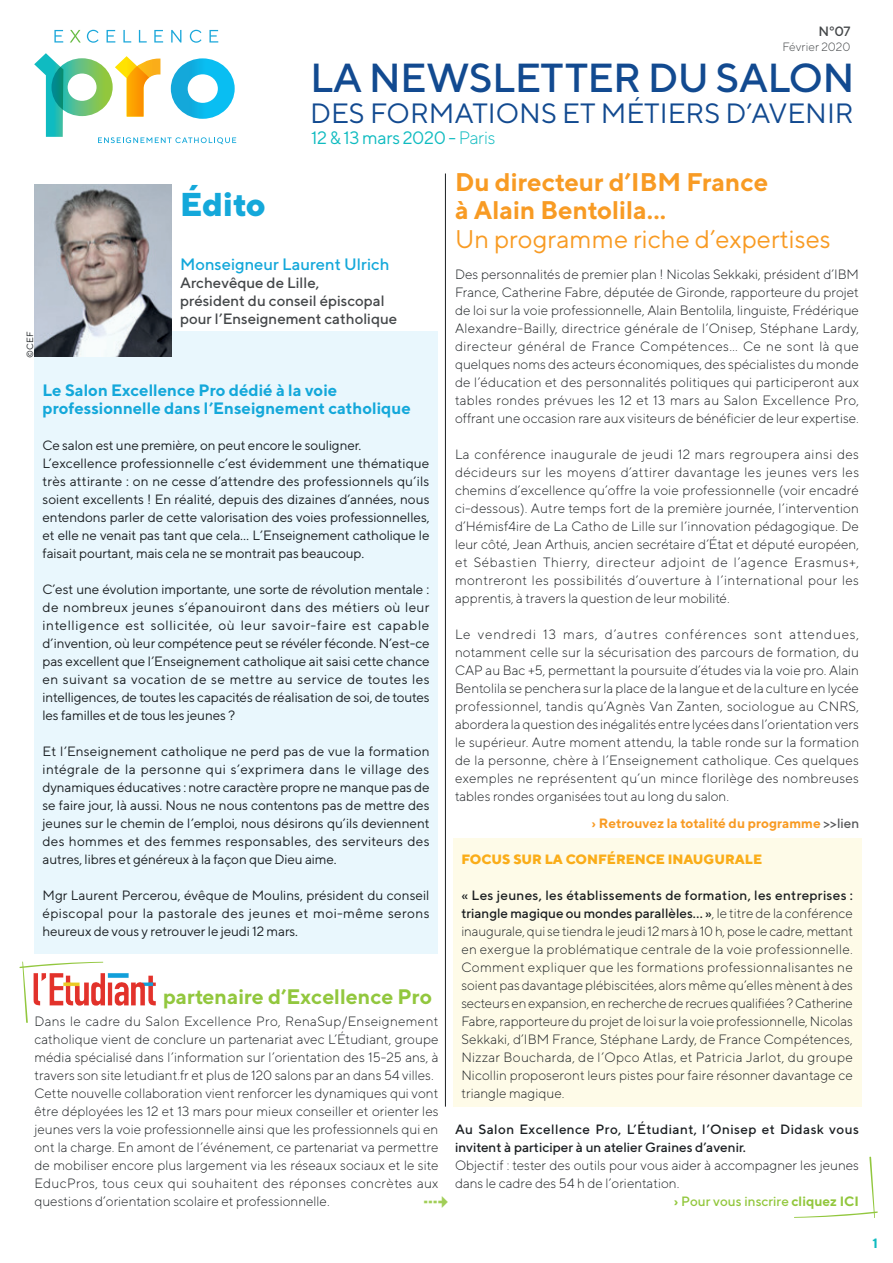
<style>
.page{position:relative;width:893px;height:1263px;background:#fff}
.page>*{position:absolute;margin:0;border:0;box-sizing:border-box;transform-origin:0 0}
.t1{font:500 40.5px "TT Norms";letter-spacing:-.02em;color:#124a90}
.t2{font:800 33px "TT Norms";color:#14a8da}
.t3{font:27.9px "TT Norms";color:#124a90}
.t4{font:700 25.5px/28.5px "TT Norms";color:#f89b24}
.t5{font:25.5px "TT Norms";color:#f89b24}
.t6{font:700 21px "TT Norms";color:#92c73e}
.t7{font:18px "TT Norms";letter-spacing:-.02em;color:#0fbbc0}
.t8{font:700 16.5px/18px "TT Norms";color:#14a8da}
.t9{font:500 16.5px "TT Norms";color:#14a8da}
.t10{font:500 15px/18px "TT Norms";color:#444749}
.t11{font:300 13.5px/18px "TT Norms";color:#1b1f22;text-align:justify}
.t12{font:13.5px/18px "TT Norms";letter-spacing:-.01em;color:#1b1f22;text-align:justify}
.t13{font:500 13.5px/18px "TT Norms";letter-spacing:.03em;color:#1b1f22}
.t14{font:700 13.5px "TT Norms";color:#f89b24}
.t15{font:800 13.5px "TT Norms";color:#faad19}
.t16{font:500 13.5px "TT Norms";color:#92c73d}
.t17{font:500 13.5px "TT Norms";color:#444749}
.t18{font:700 13.5px "TT Norms";color:#0fbbc0}
.t19{font:300 12px "TT Norms";color:#444749}
.t20{font:9px "TT Norms";color:#1b1f22}
.s1{font-weight:300}
.s2{font-weight:500;color:#57585a}
.s3{font-weight:500}
.s4{font-weight:700}
</style>
<div class="page">
<svg style="left:54px;top:30px;width:9px;height:13px"></svg>
<svg style="left:70px;top:30px;width:11px;height:13px"></svg>
<svg style="left:87px;top:30px;width:12px;height:13px"></svg>
<svg style="left:107px;top:30px;width:8px;height:13px"></svg>
<svg style="left:123px;top:30px;width:8px;height:13px"></svg>
<svg style="left:139px;top:30px;width:8px;height:13px"></svg>
<svg style="left:154px;top:30px;width:9px;height:13px"></svg>
<svg style="left:171px;top:30px;width:10px;height:13px"></svg>
<svg style="left:190px;top:30px;width:11px;height:13px"></svg>
<svg style="left:209px;top:30px;width:9px;height:13px"></svg>
<svg style="left:34px;top:53px;width:202px;height:91px"></svg>
<div style="left:34px;top:332px;width:404px;height:622px;background:#e9f7fd"></div>
<hr style="left:445px;top:173px;width:1px;height:934px;background:#1b1f22">
<img style="left:34px;top:184px;width:138px;height:173px">
<div style="left:453px;top:838px;width:408px;height:269px;background:#fefbe8"></div>
<svg style="left:794px;top:1157px;width:84px;height:61px"></svg>
<svg style="left:25px;top:1006px;width:3px;height:17px"></svg>
<img style="left:19px;top:961px;width:137px;height:45px">
<p class="t17" style="left:819px;top:23px;width:33px">Nº07</p>
<p class="t19" style="left:782px;top:39px;width:69px">Février 2020</p>
<h2 class="t2" style="left:180px;top:183px;width:87px">Édito</h2>
<h1 class="t1" style="left:310px;top:53px;width:546px">LA NEWSLETTER DU SALON</h1>
<h3 class="t3" style="left:310px;top:96px;width:545px">DES FORMATIONS ET MÉTIERS D’AVENIR</h3>
<h3 class="t7" style="left:311px;top:127px;width:186px">12 &amp; 13 mars 2020 - <span class="s1">Paris</span></h3>
<h3 class="t4" style="left:455px;top:167px;width:315px">Du directeur d’IBM France à Alain Bentolila...</h3>
<h3 class="t5" style="left:455px;top:223px;width:377px">Un programme riche d’expertises</h3>
<p class="t20" style="left:24px;top:358px;width:27px;rotate:-90deg">©CEF</p>
<p class="t9" style="left:180px;top:254px;width:211px">Monseigneur Laurent Ulrich</p>
<p class="t10" style="left:180px;top:273px;width:219px">Archevêque de Lille,<br>président du conseil épiscopal pour l’Enseignement catholique</p>
<p class="t8" style="left:43px;top:381px;width:370px">Le Salon Excellence Pro dédié à la voie professionnelle dans l’Enseignement catholique</p>
<p class="t12" style="left:43px;top:436px;width:389px;text-align:left">Ce salon est une première, on peut encore le souligner.<br>L’excellence professionnelle c’est évidemment une thématique très attirante : on ne cesse d’attendre des professionnels qu’ils soient excellents ! En réalité, depuis des dizaines d’années, nous entendons parler de cette valorisation des voies professionnelles, et elle ne venait pas tant que cela… L’Enseignement catholique le faisait pourtant, mais cela ne se montrait pas beaucoup.</p>
<p class="t12" style="left:43px;top:580px;width:389px">C’est une évolution importante, une sorte de révolution mentale : de nombreux jeunes s’épanouiront dans des métiers où leur intelligence est sollicitée, où leur savoir-faire est capable d’invention, où leur compétence peut se révéler féconde. N’est-ce pas excellent que l’Enseignement catholique ait saisi cette chance en suivant sa vocation de se mettre au service de toutes les intelligences, de toutes les capacités de réalisation de soi, de toutes les familles et de tous les jeunes ?</p>
<p class="t12" style="left:43px;top:742px;width:389px">Et l’Enseignement catholique ne perd pas de vue la formation intégrale de la personne qui s’exprimera dans le village des dynamiques éducatives : notre caractère propre ne manque pas de se faire jour, là aussi. Nous ne nous contentons pas de mettre des jeunes sur le chemin de l’emploi, nous désirons qu’ils deviennent des hommes et des femmes responsables, des serviteurs des autres, libres et généreux à la façon que Dieu aime.</p>
<p class="t12" style="left:43px;top:886px;width:389px">Mgr Laurent Percerou, évêque de Moulins, président du conseil épiscopal pour la pastorale des jeunes et moi-même serons heureux de vous y retrouver le jeudi 12 mars.</p>
<h3 class="t6" style="left:163px;top:983px;width:270px">partenaire d’Excellence Pro</h3>
<p class="t11" style="left:34px;top:1012px;width:406px;text-align:left">Dans le cadre du Salon Excellence Pro, RenaSup/Enseignement catholique vient de conclure un partenariat avec L’Étudiant, groupe média spécialisé dans l’information sur l’orientation des 15-25 ans, à travers son site letudiant.fr et plus de 120 salons par an dans 54 villes.<br>Cette nouvelle collaboration vient renforcer les dynamiques qui vont être déployées les 12 et 13 mars pour mieux conseiller et orienter les jeunes vers la voie professionnelle ainsi que les professionnels qui en ont la charge. En amont de l’événement, ce partenariat va permettre de mobiliser encore plus largement via les réseaux sociaux et le site EducPros, tous ceux qui souhaitent des réponses concrètes aux questions d’orientation scolaire et professionnelle.</p>
<p class="t11" style="left:455px;top:265px;width:406px">Des personnalités de premier plan ! Nicolas Sekkaki, président d’IBM France, Catherine Fabre, députée de Gironde, rapporteure du projet de loi sur la voie professionnelle, Alain Bentolila, linguiste, Frédérique Alexandre-Bailly, directrice générale de l’Onisep, Stéphane Lardy, directeur général de France Compétences… Ce ne sont là que quelques noms des acteurs économiques, des spécialistes du monde de l’éducation et des personnalités politiques qui participeront aux tables rondes prévues les 12 et 13 mars au Salon Excellence Pro, offrant une occasion rare aux visiteurs de bénéficier de leur expertise.</p>
<p class="t11" style="left:455px;top:445px;width:406px">La conférence inaugurale de jeudi 12 mars regroupera ainsi des décideurs sur les moyens d’attirer davantage les jeunes vers les chemins d’excellence qu’offre la voie professionnelle (voir encadré ci-dessous). Autre temps fort de la première journée, l’intervention d’Hémisf4ire de La Catho de Lille sur l’innovation pédagogique. De leur côté, Jean Arthuis, ancien secrétaire d’État et député européen, et Sébastien Thierry, directeur adjoint de l’agence Erasmus+, montreront les possibilités d’ouverture à l’international pour les apprentis, à travers la question de leur mobilité.</p>
<p class="t11" style="left:455px;top:625px;width:406px">Le vendredi 13 mars, d’autres conférences sont attendues, notamment celle sur la sécurisation des parcours de formation, du CAP au Bac +5, permettant la poursuite d’études via la voie pro. Alain Bentolila se penchera sur la place de la langue et de la culture en lycée professionnel, tandis qu’Agnès Van Zanten, sociologue au CNRS, abordera la question des inégalités entre lycées dans l’orientation vers le supérieur. Autre moment attendu, la table ronde sur la formation de la personne, chère à l’Enseignement catholique. Ces quelques exemples ne représentent qu’un mince florilège des nombreuses tables rondes organisées tout au long du salon.</p>
<p class="t14" style="left:591px;top:814px;width:269px">› Retrouvez la totalité du programme <span class="s2">&gt;&gt;lien</span></p>
<p class="t15" style="left:461px;top:851px;width:302px">FOCUS SUR LA CONFÉRENCE INAUGURALE</p>
<p class="t11" style="left:461px;top:886px;width:393px"><span class="s3">« Les jeunes, les établissements de formation, les entreprises : triangle magique ou mondes parallèles… »</span>, le titre de la conférence inaugurale, qui se tiendra le jeudi 12 mars à 10 h, pose le cadre, mettant en exergue la problématique centrale de la voie professionnelle.<br>Comment expliquer que les formations professionnalisantes ne soient pas davantage plébiscitées, alors même qu’elles mènent à des secteurs en expansion, en recherche de recrues qualifiées ? Catherine Fabre, rapporteure du projet de loi sur la voie professionnelle, Nicolas Sekkaki, d’IBM France, Stéphane Lardy, de France Compétences, Nizzar Boucharda, de l’Opco Atlas, et Patricia Jarlot, du groupe Nicollin proposeront leurs pistes pour faire résonner davantage ce triangle magique.</p>
<p class="t13" style="left:455px;top:1120px;width:405px">Au Salon Excellence Pro, L’Étudiant, l’Onisep et Didask vous invitent à participer à un atelier Graines d’avenir.</p>
<p class="t11" style="left:455px;top:1156px;width:405px">Objectif : tester des outils pour vous aider à accompagner les jeunes dans le cadre des 54 h de l’orientation.</p>
<p class="t16" style="left:674px;top:1193px;width:186px"><span class="s4">›</span> Pour vous inscrire <span class="s4">cliquez ICI</span></p>
<p class="t18" style="left:873px;top:1235px;width:7px">1</p>
</div>
